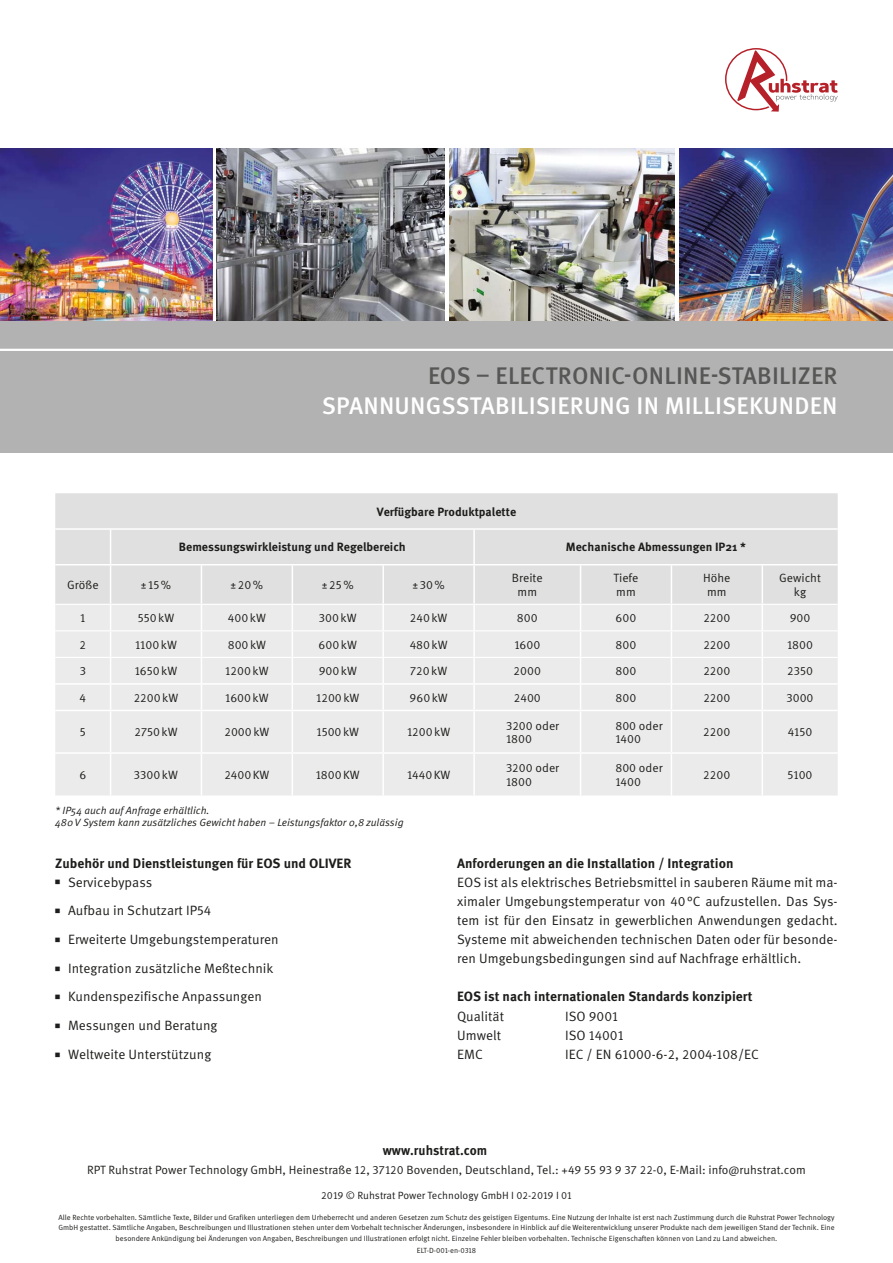
<style>
.page{position:relative;width:893px;height:1263px;background:#fff}
.page>*{position:absolute;margin:0;border:0;box-sizing:border-box;transform-origin:0 0}
.t1{font:500 24px "Meta OT";letter-spacing:.01em;color:#fff}
.t2{font:500 24px "Meta OT";letter-spacing:.01em;color:#575756}
.t3{font:13.5px/19.2px "Meta OT Norm";color:#1d1d1b;text-align:justify}
.t4{font:700 13.5px "Meta OT";color:#1d1d1b}
.t5{font:700 13.5px "Meta OT";color:#1d1d1b;scale:.96 1}
.t6{font:12px/13.5px "Meta OT Norm";color:#1d1d1b}
.t7{font:700 12px "Meta OT";color:#1d1d1b}
.t8{font:10.5px/12px "Meta OT Norm Ita";color:#1d1d1b}
.t9{font:10.5px "Meta OT Norm";color:#1d1d1b}
.t10{font:7.5px/10.5px "Meta OT Norm";color:#1d1d1b;text-align:center}
</style>
<div class="page">
<svg style="left:725px;top:48px;width:113px;height:64px"></svg>
<div style="left:0;top:321px;width:893px;height:132px;background:#b2b2b2"></div>
<hr style="left:0;top:349px;width:893px;height:2px;background:#fff">
<img style="left:0;top:148px;width:213px;height:173px">
<img style="left:217px;top:148px;width:228px;height:173px">
<img style="left:449px;top:148px;width:226px;height:173px">
<img style="left:679px;top:148px;width:214px;height:173px">
<div style="left:55px;top:493px;width:783px;height:71px;background:#e0e0e0"></div>
<div style="left:55px;top:711px;width:783px;height:84px;background:#ebebeb"></div>
<hr style="left:110px;top:530px;width:1px;height:34px;background:#fff">
<hr style="left:473px;top:530px;width:2px;height:34px;background:#fff">
<svg style="left:55px;top:565px;width:783px;height:145px;background:#e8e8e8"></svg>
<hr style="left:55px;top:683px;width:783px;height:2px;background:#fff">
<hr style="left:55px;top:528px;width:783px;height:2px;background:#fff">
<hr style="left:110px;top:711px;width:1px;height:41px;background:#fff">
<hr style="left:201px;top:711px;width:1px;height:41px;background:#fff">
<hr style="left:292px;top:711px;width:1px;height:41px;background:#fff">
<hr style="left:382px;top:711px;width:2px;height:41px;background:#fff">
<hr style="left:473px;top:711px;width:2px;height:41px;background:#fff">
<hr style="left:580px;top:711px;width:1px;height:41px;background:#fff">
<hr style="left:671px;top:711px;width:1px;height:41px;background:#fff">
<hr style="left:762px;top:711px;width:1px;height:41px;background:#fff">
<hr style="left:55px;top:752px;width:146px;height:2px;background:#fff">
<hr style="left:110px;top:754px;width:1px;height:41px;background:#fff">
<hr style="left:201px;top:752px;width:91px;height:2px;background:#fff">
<hr style="left:201px;top:754px;width:1px;height:41px;background:#fff">
<hr style="left:292px;top:752px;width:91px;height:2px;background:#fff">
<hr style="left:292px;top:754px;width:1px;height:41px;background:#fff">
<hr style="left:383px;top:752px;width:91px;height:2px;background:#fff">
<hr style="left:382px;top:754px;width:2px;height:41px;background:#fff">
<hr style="left:474px;top:752px;width:106px;height:2px;background:#fff">
<hr style="left:473px;top:754px;width:2px;height:41px;background:#fff">
<hr style="left:580px;top:752px;width:91px;height:2px;background:#fff">
<hr style="left:580px;top:754px;width:1px;height:41px;background:#fff">
<hr style="left:671px;top:752px;width:91px;height:2px;background:#fff">
<hr style="left:671px;top:754px;width:1px;height:41px;background:#fff">
<hr style="left:762px;top:752px;width:76px;height:2px;background:#fff">
<hr style="left:762px;top:754px;width:1px;height:41px;background:#fff">
<hr style="left:55px;top:604px;width:783px;height:1px;background:#fff">
<hr style="left:55px;top:630px;width:783px;height:1px;background:#fff">
<hr style="left:55px;top:657px;width:783px;height:1px;background:#fff">
<h1 class="t2" style="left:428px;top:367px;width:411px">EOS – ELECTRONIC-ONLINE-STABILIZER</h1>
<h1 class="t1" style="left:322px;top:397px;width:517px">SPANNUNGSSTABILISIERUNG IN MILLISEKUNDEN</h1>
<h3 class="t7" style="left:377px;top:507px;width:141px">Verfügbare Produktpalette</h3>
<h3 class="t7" style="left:179px;top:543px;width:229px">Bemessungswirkleistung und Regelbereich</h3>
<h3 class="t7" style="left:566px;top:543px;width:182px">Mechanische Abmessungen IP21 *</h3>
<h3 class="t6" style="left:67px;top:579px;width:33px">Größe</h3>
<h3 class="t6" style="left:141px;top:579px;width:32px">± 15 %</h3>
<h3 class="t6" style="left:231px;top:579px;width:34px">± 20 %</h3>
<h3 class="t6" style="left:322px;top:579px;width:33px">± 25 %</h3>
<h3 class="t6" style="left:412px;top:579px;width:34px">± 30 %</h3>
<h3 class="t6" style="left:512px;top:572px;width:32px;text-align:center">Breite mm</h3>
<h3 class="t6" style="left:613px;top:572px;width:26px">Tiefe mm</h3>
<h3 class="t6" style="left:703px;top:572px;width:29px;text-align:center">Höhe mm</h3>
<h3 class="t6" style="left:779px;top:572px;width:43px;text-align:center">Gewicht kg</h3>
<h3 class="t6" style="left:80px;top:612px;width:7px">1</h3>
<h3 class="t6" style="left:138px;top:612px;width:38px">550 kW</h3>
<h3 class="t6" style="left:228px;top:612px;width:39px">400 kW</h3>
<h3 class="t6" style="left:319px;top:612px;width:39px">300 kW</h3>
<h3 class="t6" style="left:410px;top:612px;width:39px">240 kW</h3>
<h3 class="t6" style="left:517px;top:612px;width:22px">800</h3>
<h3 class="t6" style="left:616px;top:612px;width:22px">600</h3>
<h3 class="t6" style="left:703px;top:612px;width:29px">2200</h3>
<h3 class="t6" style="left:790px;top:612px;width:22px">900</h3>
<h3 class="t6" style="left:80px;top:639px;width:8px">2</h3>
<h3 class="t6" style="left:135px;top:639px;width:43px">1100 kW</h3>
<h3 class="t6" style="left:228px;top:639px;width:40px">800 kW</h3>
<h3 class="t6" style="left:319px;top:639px;width:40px">600 kW</h3>
<h3 class="t6" style="left:410px;top:639px;width:39px">480 kW</h3>
<h3 class="t6" style="left:514px;top:639px;width:27px">1600</h3>
<h3 class="t6" style="left:616px;top:639px;width:22px">800</h3>
<h3 class="t6" style="left:703px;top:639px;width:29px">2200</h3>
<h3 class="t6" style="left:787px;top:639px;width:28px">1800</h3>
<h3 class="t6" style="left:80px;top:665px;width:8px">3</h3>
<h3 class="t6" style="left:135px;top:665px;width:44px">1650 kW</h3>
<h3 class="t6" style="left:225px;top:665px;width:45px">1200 kW</h3>
<h3 class="t6" style="left:319px;top:665px;width:40px">900 kW</h3>
<h3 class="t6" style="left:410px;top:665px;width:39px">720 kW</h3>
<h3 class="t6" style="left:514px;top:665px;width:29px">2000</h3>
<h3 class="t6" style="left:616px;top:665px;width:22px">800</h3>
<h3 class="t6" style="left:703px;top:665px;width:29px">2200</h3>
<h3 class="t6" style="left:787px;top:665px;width:27px">2350</h3>
<h3 class="t6" style="left:80px;top:692px;width:8px">4</h3>
<h3 class="t6" style="left:134px;top:692px;width:46px">2200 kW</h3>
<h3 class="t6" style="left:225px;top:692px;width:45px">1600 kW</h3>
<h3 class="t6" style="left:316px;top:692px;width:45px">1200 kW</h3>
<h3 class="t6" style="left:410px;top:692px;width:40px">960 kW</h3>
<h3 class="t6" style="left:514px;top:692px;width:29px">2400</h3>
<h3 class="t6" style="left:616px;top:692px;width:22px">800</h3>
<h3 class="t6" style="left:703px;top:692px;width:29px">2200</h3>
<h3 class="t6" style="left:786px;top:692px;width:29px">3000</h3>
<h3 class="t6" style="left:80px;top:726px;width:8px">5</h3>
<h3 class="t6" style="left:134px;top:726px;width:45px">2750 kW</h3>
<h3 class="t6" style="left:224px;top:726px;width:46px">2000 kW</h3>
<h3 class="t6" style="left:316px;top:726px;width:44px">1500 kW</h3>
<h3 class="t6" style="left:407px;top:726px;width:45px">1200 kW</h3>
<h3 class="t6" style="left:506px;top:719px;width:55px">3200 oder<br>1800</h3>
<h3 class="t6" style="left:615px;top:719px;width:49px">800 oder<br>1400</h3>
<h3 class="t6" style="left:703px;top:726px;width:29px">2200</h3>
<h3 class="t6" style="left:788px;top:726px;width:26px">4150</h3>
<h3 class="t6" style="left:79px;top:769px;width:8px">6</h3>
<h3 class="t6" style="left:134px;top:769px;width:46px">3300 kW</h3>
<h3 class="t6" style="left:224px;top:769px;width:47px">2400 KW</h3>
<h3 class="t6" style="left:316px;top:769px;width:46px">1800 KW</h3>
<h3 class="t6" style="left:407px;top:769px;width:45px">1440 KW</h3>
<h3 class="t6" style="left:506px;top:762px;width:55px">3200 oder<br>1800</h3>
<h3 class="t6" style="left:615px;top:762px;width:49px">800 oder<br>1400</h3>
<h3 class="t6" style="left:703px;top:769px;width:29px">2200</h3>
<h3 class="t6" style="left:787px;top:769px;width:27px">5100</h3>
<h3 class="t8" style="left:55px;top:805px;width:350px">* IP54 auch auf Anfrage erhältlich.<br>480 V System kann zusätzliches Gewicht haben – Leistungsfaktor 0,8 zulässig</h3>
<h2 class="t4" style="left:55px;top:858px;width:298px">Zubehör und Dienstleistungen für EOS und OLIVER</h2>
<h2 class="t3" style="left:55px;top:873px;width:99px"><sup>■</sup> Servicebypass</h2>
<h2 class="t3" style="left:55px;top:902px;width:157px"><sup>■</sup> Aufbau in Schutzart IP54</h2>
<h2 class="t3" style="left:55px;top:931px;width:225px"><sup>■</sup> Erweiterte Umgebungstemperaturen</h2>
<h2 class="t3" style="left:55px;top:959px;width:220px"><sup>■</sup> Integration zusätzliche Meßtechnik</h2>
<h2 class="t3" style="left:55px;top:988px;width:208px"><sup>■</sup> Kundenspezifische Anpassungen</h2>
<h2 class="t3" style="left:55px;top:1017px;width:164px"><sup>■</sup> Messungen und Beratung</h2>
<h2 class="t3" style="left:55px;top:1045px;width:157px"><sup>■</sup> Weltweite Unterstützung</h2>
<h2 class="t4" style="left:457px;top:858px;width:278px">Anforderungen an die Installation / Integration</h2>
<p class="t3" style="left:457px;top:873px;width:382px">EOS ist als elektrisches Betriebsmittel in sauberen Räume mit ma&shy;ximaler Umgebungstemperatur von 40 °C aufzustellen. Das Sys&shy;tem ist für den Einsatz in gewerblichen Anwendungen gedacht.<br>Systeme mit abweichenden technischen Daten oder für besonde&shy;ren Umgebungsbedingungen sind auf Nachfrage erhältlich.</p>
<h2 class="t4" style="left:457px;top:992px;width:297px">EOS ist nach internationalen Standards konzipiert</h2>
<h2 class="t3" style="left:457px;top:1007px;width:48px">Qualität</h2>
<h2 class="t3" style="left:565px;top:1007px;width:54px">ISO 9001</h2>
<h2 class="t3" style="left:457px;top:1026px;width:45px">Umwelt</h2>
<h2 class="t3" style="left:565px;top:1026px;width:60px">ISO 14001</h2>
<h2 class="t3" style="left:457px;top:1045px;width:27px">EMC</h2>
<h2 class="t3" style="left:565px;top:1045px;width:195px">IEC / EN 61000-6-2, 2004-108/EC</h2>
<h2 class="t5" style="left:383px;top:1145px;width:110px">www.ruhstrat.com</h2>
<h3 class="t6" style="left:87px;top:1163px;width:720px">RPT Ruhstrat Power Technology GmbH, Heinestraße 12, 37120 Bovenden, Deutschland, Tel.: +49 55 93 9 37 22-0, E-Mail: info@ruhstrat.com</h3>
<h3 class="t9" style="left:321px;top:1191px;width:252px">2019 © Ruhstrat Power Technology GmbH I 02-2019 I 01</h3>
<p class="t10" style="left:58px;top:1212px;width:778px">Alle Rechte vorbehalten. Sämtliche Texte, Bilder und Grafiken unterliegen dem Urheberrecht und anderen Gesetzen zum Schutz des geistigen Eigentums. Eine Nutzung der Inhalte ist erst nach Zustimmung durch die Ruhstrat Power Technology<br>GmbH gestattet. Sämtliche Angaben, Beschreibungen und Illustrationen stehen unter dem Vorbehalt technischer Änderungen, insbesondere in Hinblick auf die Weiterentwicklung unserer Produkte nach dem jeweiligen Stand der Technik. Eine besondere Ankündigung bei Änderungen von Angaben, Beschreibungen und Illustrationen erfolgt nicht. Einzelne Fehler bleiben vorbehalten. Technische Eigenschaften können von Land zu Land abweichen.</p>
<p class="t10" style="left:417px;top:1246px;width:61px">ELT-D-001-en-0318</p>
</div>
